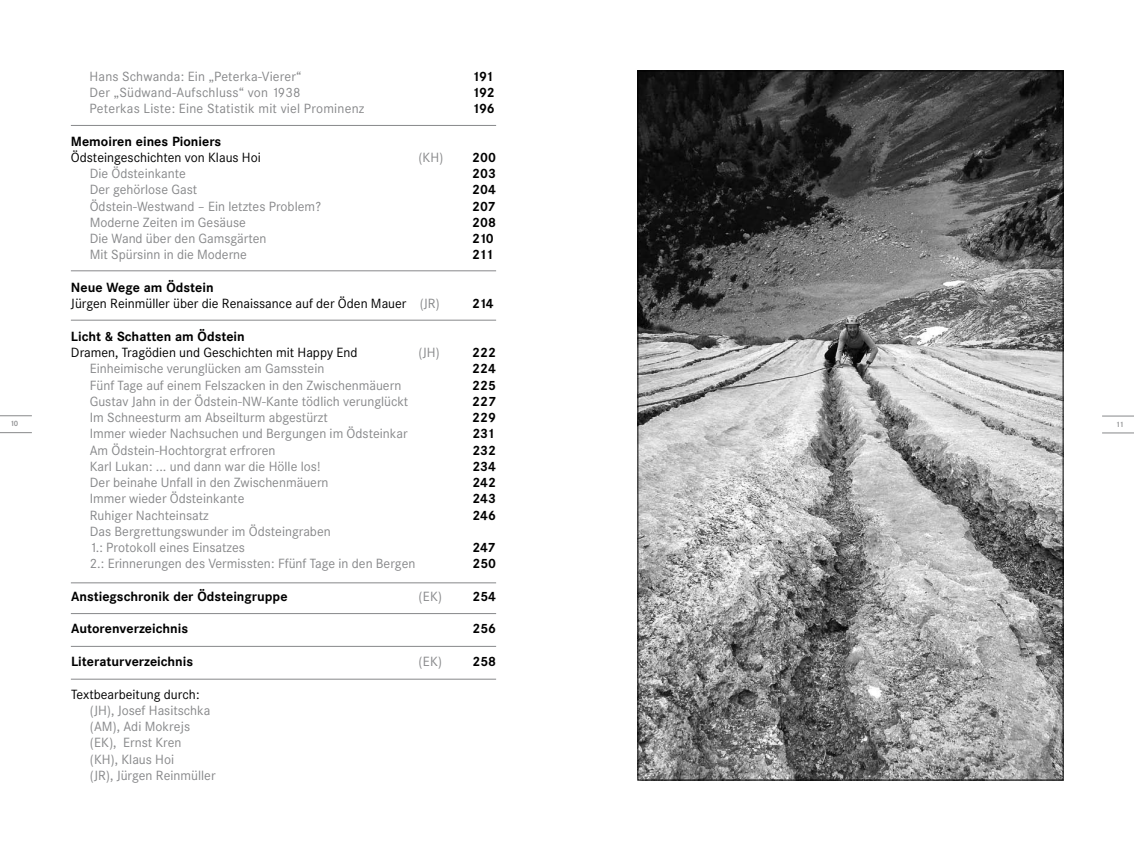
<style>
.page{position:relative;width:1134px;height:851px;background:#fff}
.page>*{position:absolute;margin:0;border:0;box-sizing:border-box;transform-origin:0 0}
.t1{font:13.12px/16.2px "Corporate SBQ";color:#87888a}
.t2{font:700 13.12px "Corporate SBQ";color:#000}
.t3{font:13.12px/16.2px "Corporate SBQ";color:#000}
.t4{font:500 7.5px "Corporate SBQ";color:#87888a}
.s1{font-weight:700}
.s2{color:#87888a}
</style>
<div class="page">
<hr style="left:0;top:415px;width:32px;height:1px;background:#87888a">
<hr style="left:0;top:432px;width:32px;height:1px;background:#87888a">
<hr style="left:1102px;top:415px;width:32px;height:1px;background:#87888a">
<hr style="left:1102px;top:432px;width:32px;height:1px;background:#87888a">
<img style="left:640px;top:73px;width:421px;height:705px">
<hr style="left:71px;top:125px;width:425px;height:1px;background:#87888a">
<hr style="left:71px;top:270px;width:425px;height:1px;background:#87888a">
<hr style="left:71px;top:320px;width:425px;height:1px;background:#87888a">
<hr style="left:71px;top:582px;width:425px;height:1px;background:#87888a">
<hr style="left:71px;top:613px;width:425px;height:1px;background:#87888a">
<hr style="left:71px;top:646px;width:425px;height:1px;background:#87888a">
<hr style="left:71px;top:678px;width:425px;height:1px;background:#87888a">
<p class="t1" style="left:90px;top:68px;width:213px">Hans Schwanda: Ein „Peterka-Vierer“</p>
<p class="t2" style="left:472px;top:68px;width:23px">191</p>
<p class="t1" style="left:90px;top:84px;width:212px">Der „Südwand-Aufschluss“ von 1938</p>
<p class="t2" style="left:472px;top:84px;width:24px">192</p>
<p class="t1" style="left:90px;top:101px;width:276px">Peterkas Liste: Eine Statistik mit viel Prominenz</p>
<p class="t2" style="left:472px;top:100px;width:24px">196</p>
<p class="t2" style="left:71px;top:133px;width:152px">Memoiren eines Pioniers</p>
<p class="t3" style="left:71px;top:149px;width:191px">Ödsteingeschichten von Klaus Hoi</p>
<p class="t1" style="left:418px;top:149px;width:26px">(KH)</p>
<p class="t2" style="left:472px;top:149px;width:25px">200</p>
<p class="t1" style="left:90px;top:165px;width:98px">Die Ödsteinkante</p>
<p class="t2" style="left:472px;top:165px;width:25px">203</p>
<p class="t1" style="left:71px;top:182px;width:128px">Der gehörlose Gast</p>
<p class="t2" style="left:472px;top:182px;width:25px">204</p>
<p class="t1" style="left:90px;top:198px;width:233px">Ödstein-Westwand – Ein letztes Problem?</p>
<p class="t2" style="left:472px;top:198px;width:25px">207</p>
<p class="t1" style="left:90px;top:214px;width:158px">Moderne Zeiten im Gesäuse</p>
<p class="t2" style="left:472px;top:214px;width:25px">208</p>
<p class="t1" style="left:71px;top:230px;width:197px">Die Wand über den Gamsgärten</p>
<p class="t2" style="left:472px;top:230px;width:23px">210</p>
<p class="t1" style="left:90px;top:247px;width:159px">Mit Spürsinn in die Moderne</p>
<p class="t2" style="left:472px;top:247px;width:23px">211</p>
<p class="t3" style="left:71px;top:279px;width:370px"><span class="s1">Neue Wege am Ödstein<br></span>Jürgen Reinmüller über die Renaissance auf der Öden Mauer <span class="s2">(JR)</span></p>
<p class="t2" style="left:472px;top:295px;width:23px">214</p>
<p class="t2" style="left:71px;top:328px;width:175px">Licht &amp; Schatten am Ödstein</p>
<p class="t3" style="left:71px;top:344px;width:288px">Dramen, Tragödien und Geschichten mit Happy End</p>
<p class="t1" style="left:418px;top:344px;width:23px">(JH)</p>
<p class="t2" style="left:472px;top:344px;width:25px">222</p>
<p class="t1" style="left:90px;top:360px;width:236px">Einheimische verunglücken am Gamsstein</p>
<p class="t2" style="left:472px;top:360px;width:25px">224</p>
<p class="t1" style="left:71px;top:377px;width:332px">Fünf Tage auf einem Felszacken in den Zwischenmäuern</p>
<p class="t2" style="left:472px;top:377px;width:25px">225</p>
<p class="t1" style="left:90px;top:393px;width:320px">Gustav Jahn in der Ödstein-NW-Kante tödlich verunglückt</p>
<p class="t2" style="left:472px;top:393px;width:25px">227</p>
<p class="t1" style="left:71px;top:409px;width:258px">I m Schneesturm am Abseilturm abgestürzt</p>
<p class="t2" style="left:472px;top:409px;width:25px">229</p>
<p class="t1" style="left:90px;top:425px;width:319px">I mmer wieder Nachsuchen und Bergungen im Ödsteinkar</p>
<p class="t2" style="left:472px;top:425px;width:24px">231</p>
<p class="t1" style="left:71px;top:442px;width:206px">Am Ödstein-Hochtorgrat erfroren</p>
<p class="t2" style="left:472px;top:442px;width:25px">232</p>
<p class="t1" style="left:71px;top:458px;width:251px">Karl Lukan: ... und dann war die Hölle los!</p>
<p class="t2" style="left:472px;top:458px;width:25px">234</p>
<p class="t1" style="left:71px;top:474px;width:259px">Der beinahe Unfall in den Zwischenmäuern</p>
<p class="t2" style="left:472px;top:474px;width:25px">242</p>
<p class="t1" style="left:71px;top:490px;width:175px">I mmer wieder Ödsteinkante</p>
<p class="t2" style="left:472px;top:490px;width:25px">243</p>
<p class="t1" style="left:71px;top:507px;width:139px">Ruhiger Nachteinsatz</p>
<p class="t2" style="left:472px;top:507px;width:25px">246</p>
<p class="t1" style="left:90px;top:523px;width:242px;text-indent:-19px">Das Bergrettungswunder im Ödsteingraben<br>1.: Protokoll eines Einsatzes</p>
<p class="t4" style="left:10px;top:419px;width:10px">10</p>
<p class="t4" style="left:1116px;top:419px;width:10px">11</p>
<p class="t2" style="left:472px;top:539px;width:25px">247</p>
<p class="t1" style="left:90px;top:555px;width:327px">2.: Erinnerungen des Vermissten: Ffünf Tage in den Bergen</p>
<p class="t2" style="left:472px;top:555px;width:25px">250</p>
<p class="t2" style="left:71px;top:588px;width:218px">Anstiegschronik der Ödsteingruppe</p>
<p class="t1" style="left:419px;top:588px;width:25px">(EK)</p>
<p class="t2" style="left:472px;top:588px;width:25px">254</p>
<p class="t2" style="left:71px;top:620px;width:119px">Autorenverzeichnis</p>
<p class="t2" style="left:472px;top:620px;width:25px">256</p>
<p class="t2" style="left:71px;top:653px;width:124px">Literaturverzeichnis</p>
<p class="t1" style="left:419px;top:653px;width:25px">(EK)</p>
<p class="t2" style="left:472px;top:653px;width:25px">258</p>
<p class="t3" style="left:71px;top:685px;width:130px">Textbearbeitung durch:</p>
<p class="t1" style="left:90px;top:702px;width:127px">(JH), Josef Hasitschka (AM), Adi Mokrejs (EK), Ernst Kren<br>(KH), Klaus Hoi<br>(JR), Jürgen Reinmüller</p>
</div>
